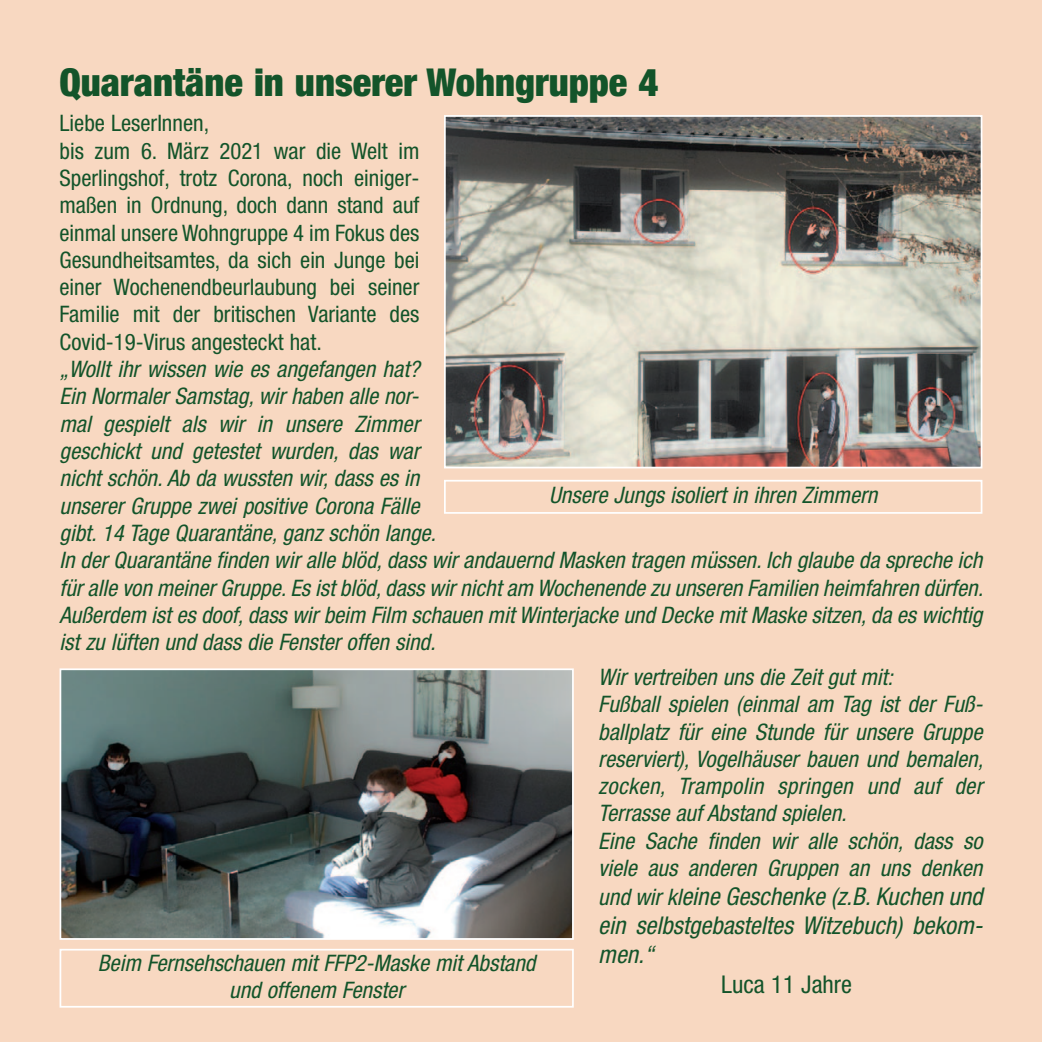
<style>
.page{position:relative;width:1042px;height:1042px;background:#f8d8c1}
.page>*{position:absolute;margin:0;border:0;box-sizing:border-box;transform-origin:0 0}
.t1{font:900 condensed 38.5px "Helvetica Neue";color:#13542a}
.t2{font:italic condensed 24.5px/29.4px "Helvetica Neue";color:#13542a;text-align:justify}
.t3{font:condensed 24.5px "Helvetica Neue";color:#13542a}
.t4{font:italic condensed 22.75px/27.3px "Helvetica Neue";color:#13542a}
.t5{font:condensed 22.75px/27.3px "Helvetica Neue";color:#13542a;text-align:justify}
.s1{font-size:22.75px}
</style>
<div class="page">
<img style="left:447px;top:118px;width:532px;height:347px">
<div style="left:444px;top:115px;width:538px;height:353px;border:2px solid #fff"></div>
<img style="left:63px;top:671px;width:508px;height:266px">
<div style="left:60px;top:668px;width:514px;height:272px;border:2px solid #fff"></div>
<div style="left:60px;top:949px;width:514px;height:58px;border:2px solid #fff"></div>
<div style="left:444px;top:480px;width:538px;height:34px;border:2px solid #fff"></div>
<p class="t1" style="left:60px;top:69px;width:600px">Quarantäne in unserer Wohngruppe 4</p>
<p class="t5" style="left:60px;top:112px;width:151px">Liebe LeserInnen,</p>
<p class="t5" style="left:60px;top:139px;width:361px">bis zum 6. März 2021 war die Welt im Sperlingshof, trotz Corona, noch einiger&shy;maßen in Ordnung, doch dann stand auf einmal unsere Wohngruppe 4 im Fokus des Gesundheitsamtes, da sich ein Junge bei einer Wochenendbeurlaubung bei seiner Familie mit der britischen Variante des Covid-19-Virus angesteckt hat.</p>
<p class="t4" style="left:60px;top:357px;width:382px">„Wollt ihr wissen wie es angefangen hat?<br>Ein Normaler Samstag,wir haben alle nor&shy;mal gespielt als wir in unsere Zimmer geschickt und getestet wurden, das war nicht schön.Ab da wussten wir,dass es in unserer Gruppe zwei positive Corona Fälle gibt.14 Tage Quarantäne,ganz schön lange.</p>
<p class="t4" style="left:60px;top:548px;width:929px;text-align:justify">In derQuarantäne finden wiralle blöd,dass wirandauernd Masken tragen müssen.Ich glaube da spreche ich füralle von meinerGruppe.Es ist blöd,dass wirnicht am Wochenende zu unseren Familien heimfahren dürfen.<br>Außerdem ist es doof,dass wirbeim Film schauen mit Winterjacke und Decke mit Maske sitzen,da es wichtig ist zu lüften und dass die Fenster offen sind.</p>
<p class="t4" style="left:598px;top:665px;width:300px">Wir vertreiben uns die Zeit gut mit:</p>
<p class="t4" style="left:598px;top:692px;width:391px;text-align:justify">Fußball spielen (einmal am Tag ist der Fuß&shy;ballplatz für eine Stunde für unsere Gruppe reserviert), Vogelhäuser bauen und bemalen, zocken, Trampolin springen und auf der Terrasse auf Abstand spielen.</p>
<p class="t4" style="left:598px;top:829px;width:390px">Eine Sache finden wir alle schön, dass so viele aus anderen Gruppen an uns denken</p>
<p class="t2" style="left:598px;top:883px;width:390px"><span class="s1">und wirkl</span>eine Geschenke (z.B.Kuchen und ein selbstgebasteltes Witzebuch) bekom&shy;men.“</p>
<p class="t3" style="left:721px;top:975px;width:132px">Luca 11 Jahre</p>
<p class="t4" style="left:549px;top:483px;width:334px">Unsere Jungs isoliert in ihren Zimmern</p>
<p class="t4" style="left:98px;top:951px;width:443px;text-align:center">Beim Fernsehschauen mit FFP2-Maske mit Abstand und offenem Fenster</p>
</div>
